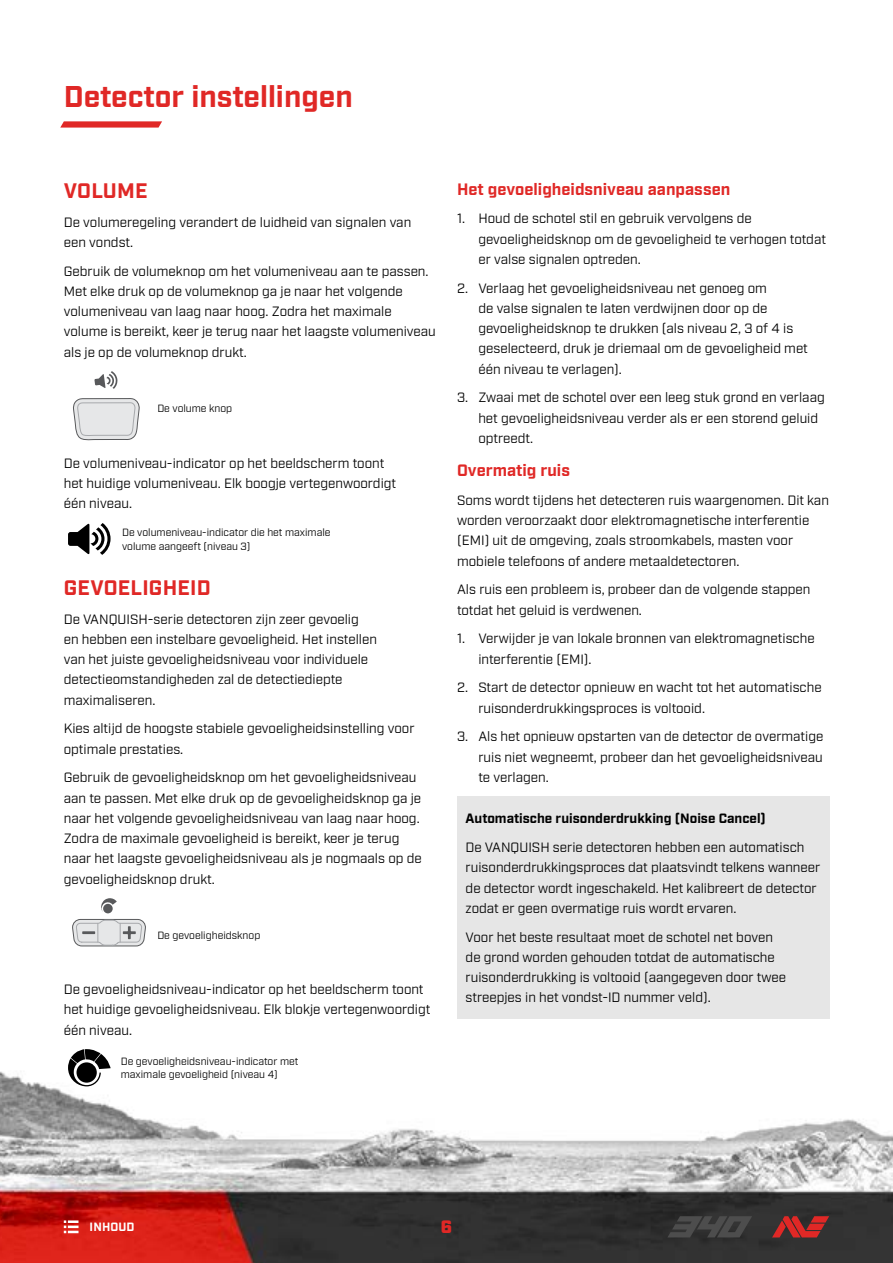
<style>
.page{position:relative;width:893px;height:1263px;background:#fff}
.page>*{position:absolute;margin:0;border:0;box-sizing:border-box;transform-origin:0 0}
.t1{font:700 30px "Industry";color:#e02826}
.t2{font:700 21px "Industry";letter-spacing:.01em;color:#e02826}
.t3{font:900 18px "Industry";color:#e02826}
.t4{font:700 16.5px "Industry";color:#e02826}
.t5{font:13.5px/20.2px "Industry";color:#000}
.t6{font:700 13.5px "Industry";color:#000}
.t7{font:700 12px "Industry";letter-spacing:.01em;color:#fff}
.t8{font:10.5px/13.5px "Industry";color:#000}
</style>
<div class="page">
<img style="left:0;top:796px;width:893px;height:467px">
<svg style="left:64px;top:1220px;width:15px;height:13px"></svg>
<svg style="left:60px;top:121px;width:102px;height:7px"></svg>
<svg style="left:772px;top:1216px;width:57px;height:21px"></svg>
<svg style="left:667px;top:1216px;width:85px;height:21px;background:#414141"></svg>
<svg style="left:94px;top:371px;width:24px;height:18px"></svg>
<svg style="left:73px;top:398px;width:67px;height:43px;background:#dbdcdd"></svg>
<svg style="left:68px;top:523px;width:43px;height:32px"></svg>
<svg style="left:72px;top:919px;width:75px;height:27px;background:#cfd0d2"></svg>
<svg style="left:101px;top:898px;width:16px;height:15px"></svg>
<svg style="left:68px;top:1048px;width:43px;height:38px"></svg>
<div style="left:457px;top:796px;width:372px;height:223px;background:#e6e6e6"></div>
<h1 class="t1" style="left:64px;top:79px;width:290px">Detector instellingen</h1>
<h2 class="t2" style="left:64px;top:178px;width:85px">VOLUME</h2>
<p class="t5" style="left:64px;top:212px;width:349px">De volumeregeling verandert de luidheid van signalen van een vondst.</p>
<p class="t5" style="left:64px;top:261px;width:374px">Gebruik de volumeknop om het volumeniveau aan te passen.<br>Met elke druk op de volumeknop ga je naar het volgende volumeniveau van laag naar hoog. Zodra het maximale volume is bereikt, keer je terug naar het laagste volumeniveau als je op de volumeknop drukt.</p>
<p class="t8" style="left:157px;top:402px;width:76px">De volume knop</p>
<p class="t5" style="left:64px;top:453px;width:334px">De volumeniveau-indicator op het beeldscherm toont het huidige volumeniveau. Elk boogje vertegenwoordigt één niveau.</p>
<p class="t8" style="left:122px;top:526px;width:210px">De volumeniveau-indicator die het maximale volume aangeeft (niveau 3)</p>
<h2 class="t2" style="left:64px;top:575px;width:148px">GEVOELIGHEID</h2>
<p class="t5" style="left:64px;top:609px;width:315px">De VANQUISH-serie detectoren zijn zeer gevoelig en hebben een instelbare gevoeligheid. Het instellen van het juiste gevoeligheidsniveau voor individuele detectieomstandigheden zal de detectiediepte maximaliseren.</p>
<p class="t5" style="left:64px;top:719px;width:352px">Kies altijd de hoogste stabiele gevoeligheidsinstelling voor optimale prestaties.</p>
<p class="t5" style="left:64px;top:768px;width:359px">Gebruik de gevoeligheidsknop om het gevoeligheidsniveau aan te passen. Met elke druk op de gevoeligheidsknop ga je naar het volgende gevoeligheidsniveau van laag naar hoog.<br>Zodra de maximale gevoeligheid is bereikt, keer je terug naar het laagste gevoeligheidsniveau als je nogmaals op de gevoeligheidsknop drukt.</p>
<p class="t8" style="left:157px;top:928px;width:105px">De gevoeligheidsknop</p>
<p class="t5" style="left:64px;top:979px;width:368px">De gevoeligheidsniveau-indicator op het beeldscherm toont het huidige gevoeligheidsniveau. Elk blokje vertegenwoordigt één niveau.</p>
<p class="t8" style="left:121px;top:1055px;width:179px">De gevoeligheidsniveau-indicator met maximale gevoeligheid (niveau 4)</p>
<p class="t4" style="left:457px;top:179px;width:275px">Het gevoeligheidsniveau aanpassen</p>
<p class="t5" style="left:478px;top:209px;width:349px;text-indent:-21px">1. Houd de schotel stil en gebruik vervolgens de gevoeligheidsknop om de gevoeligheid te verhogen totdat er valse signalen optreden.</p>
<p class="t5" style="left:478px;top:278px;width:331px;text-indent:-21px">2. Verlaag het gevoeligheidsniveau net genoeg om<br>de valse signalen te laten verdwijnen door op de gevoeligheidsknop te drukken (als niveau 2, 3 of 4 is geselecteerd, druk je driemaal om de gevoeligheid met één niveau te verlagen).</p>
<p class="t5" style="left:478px;top:388px;width:348px;text-indent:-21px">3. Zwaai met de schotel over een leeg stuk grond en verlaag het gevoeligheidsniveau verder als er een storend geluid optreedt.</p>
<p class="t4" style="left:457px;top:460px;width:114px">Overmatig ruis</p>
<p class="t5" style="left:457px;top:490px;width:373px">Soms wordt tijdens het detecteren ruis waargenomen. Dit kan worden veroorzaakt door elektromagnetische interferentie (EMI) uit de omgeving, zoals stroomkabels, masten voor mobiele telefoons of andere metaaldetectoren.</p>
<p class="t5" style="left:457px;top:580px;width:355px">Als ruis een probleem is, probeer dan de volgende stappen totdat het geluid is verdwenen.</p>
<p class="t5" style="left:478px;top:629px;width:338px;text-indent:-21px">1. Verwijder je van lokale bronnen van elektromagnetische interferentie (EMI).</p>
<p class="t5" style="left:478px;top:678px;width:345px;text-indent:-21px">2. Start de detector opnieuw en wacht tot het automatische ruisonderdrukkingsproces is voltooid.</p>
<p class="t5" style="left:478px;top:727px;width:346px;text-align:justify;text-indent:-21px">3. Als het opnieuw opstarten van de detector de overmatige ruis niet wegneemt, probeer dan het gevoeligheidsniveau te verlagen.</p>
<p class="t6" style="left:466px;top:810px;width:302px">Automatische ruisonderdrukking (Noise Cancel)</p>
<p class="t5" style="left:466px;top:837px;width:356px">De VANQUISH serie detectoren hebben een automatisch ruisonderdrukkingsproces dat plaatsvindt telkens wanneer de detector wordt ingeschakeld. Het kalibreert de detector zodat er geen overmatige ruis wordt ervaren.</p>
<p class="t5" style="left:466px;top:927px;width:322px">Voor het beste resultaat moet de schotel net boven de grond worden gehouden totdat de automatische ruisonderdrukking is voltooid (aangegeven door twee streepjes in het vondst-ID nummer veld).</p>
<p class="t7" style="left:90px;top:1220px;width:47px">INHOUD</p>
<h3 class="t3" style="left:441px;top:1216px;width:13px">6</h3>
</div>
